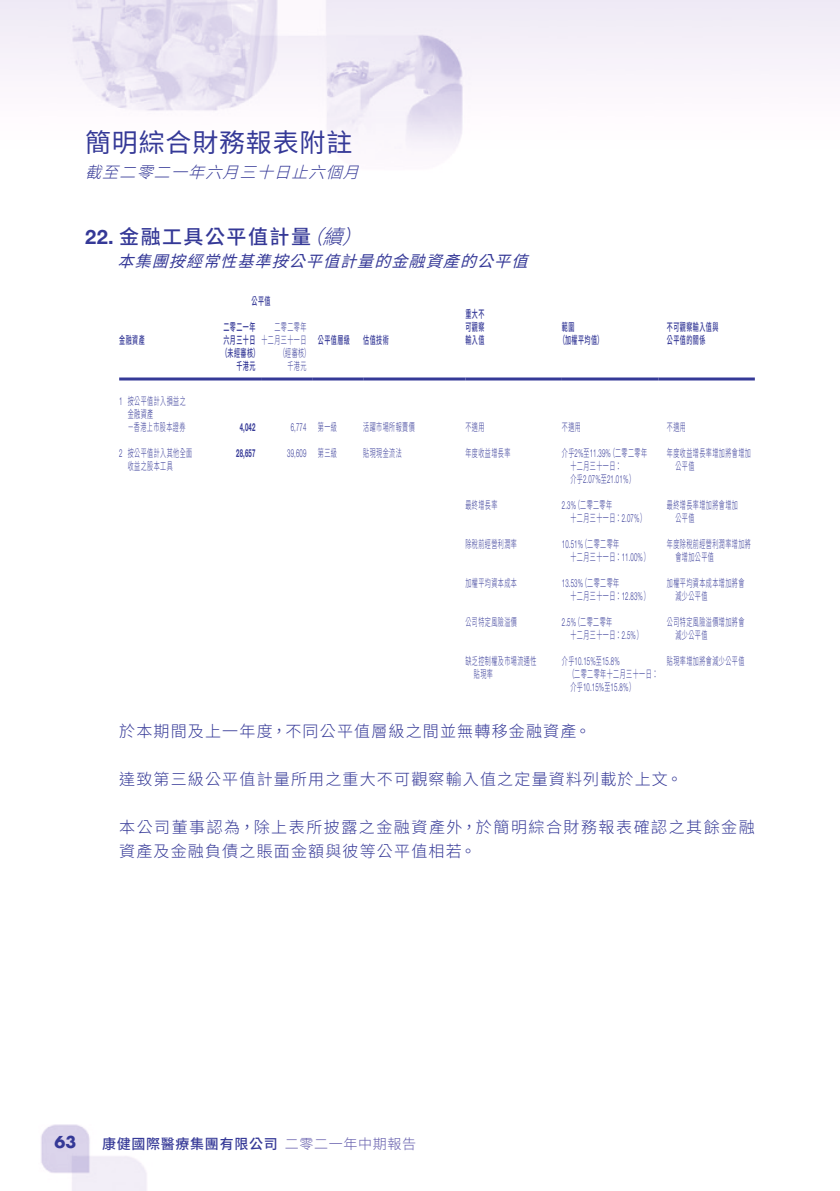
<style>
.page{position:relative;width:840px;height:1191px;background:#fff}
.page>*{position:absolute;margin:0;border:0;box-sizing:border-box;transform-origin:0 0}
.t1{font:26px "Source Han Sans TC";letter-spacing:.03em;color:#353997}
.Heading_1{font:500 20px "Source Han Sans TC";letter-spacing:.075em;color:#353997}
.Heading_1-2{font:italic 300 20px "Source Han Sans TC";color:#353997}
.Body_Text{font:300 16px "Source Han Sans TC";letter-spacing:.075em;color:#353997}
.Body_Text-2{font:300 16px/24px "Source Han Sans TC";letter-spacing:.095em;color:#353997}
.Heading_2{font:italic 16px "Source Han Sans TC";color:#353997}
.t2{font:italic 300 16px "Source Han Sans TC";color:#353997}
.t3{font:700 16px "Futura";color:#353997}
.t4{font:500 14px "Source Han Sans TC";letter-spacing:.05em;color:#353997}
.t5{font:300 14px "Source Han Sans TC";letter-spacing:.05em;color:#645dac}
.Body_Text-3{font:300 11px/13px "Source Han Sans TC";letter-spacing:.075em;color:#353997;scale:.55 1}
.Body_Text-4{font:300 11px/13px "Helvetica Neue LT Std";letter-spacing:.025em;color:#353997;scale:.55 1}
.Body_Text-5{font:500 11px "Source Han Sans TC";letter-spacing:.075em;color:#353997;scale:.55 1}
.Body_Text-6{font:700 11px "Helvetica Neue LT Std";letter-spacing:.025em;color:#353997;scale:.55 1}
.s1{font-family:"Helvetica Neue LT Std";font-weight:700}
.s2{font-family:"Source Han Sans TC"}
.s3{font-family:"Helvetica Neue LT Std"}
</style>
<div class="page">
<img style="left:0;top:0;width:839px;height:1191px">
<hr style="left:119px;top:377px;width:91px;height:3px;background:#353997">
<hr style="left:210px;top:377px;width:51px;height:3px;background:#353997">
<hr style="left:261px;top:377px;width:51px;height:3px;background:#353997">
<hr style="left:312px;top:377px;width:51px;height:3px;background:#353997">
<hr style="left:363px;top:377px;width:102px;height:3px;background:#353997">
<hr style="left:465px;top:377px;width:96px;height:3px;background:#353997">
<hr style="left:561px;top:377px;width:97px;height:3px;background:#353997">
<hr style="left:658px;top:377px;width:96px;height:3px;background:#353997">
<h1 class="t1" style="left:85px;top:128px;width:269px">簡明綜合財務報表附註</h1>
<h3 class="t2" style="left:85px;top:163px;width:287px">截至二零二一年六月三十日止六個月</h3>
<p class="Heading_1-2" style="left:302px;top:226px;width:76px">（(</p>
<p class="Heading_1" style="left:85px;top:226px;width:227px"><span class="s1">22.</span> 金融工具公平值計量</p>
<p class="Heading_2" style="left:117px;top:252px;width:423px">本集團按經常性基準按公平值計量的金融資產的公平值</p>
<p class="Body_Text-5" style="left:251px;top:295px;width:36px">公平值</p>
<p class="Body_Text-5" style="left:119px;top:334px;width:48px">金融資產</p>
<p class="Heading_1-2" style="left:322px;top:226px;width:37px">續</p>
<p class="Body_Text-5" style="left:465px;top:308px;width:36px">重大不</p>
<p class="Body_Text-5" style="left:465px;top:321px;width:36px">可觀察</p>
<p class="Body_Text-5" style="left:465px;top:334px;width:36px">輸入值</p>
<p class="Body_Text-5" style="left:223px;top:321px;width:60px">二零二一年</p>
<p class="Body_Text-5" style="left:223px;top:334px;width:60px">六月三十日</p>
<p class="Body_Text-3" style="left:274px;top:321px;width:60px">二零二零年</p>
<p class="Body_Text-5" style="left:317px;top:334px;width:60px">公平值層級</p>
<p class="Body_Text-5" style="left:363px;top:334px;width:48px">估值技術</p>
<p class="Body_Text-3" style="left:261px;top:334px;width:83px">十二月三十一日</p>
<p class="Body_Text-3" style="left:128px;top:395px;width:107px">按公平值計入損益之</p>
<p class="Body_Text-4" style="left:119px;top:394px;width:8px">1</p>
<p class="Body_Text-3" style="left:128px;top:408px;width:48px">金融資產</p>
<p class="Body_Text-3" style="left:128px;top:421px;width:106px">－香港上市股本證券</p>
<p class="Body_Text-3" style="left:128px;top:447px;width:119px">按公平值計入其他全面</p>
<p class="Body_Text-4" style="left:119px;top:446px;width:8px">2</p>
<p class="Body_Text-3" style="left:128px;top:460px;width:83px">收益之股本工具</p>
<p class="Body_Text-5" style="left:221px;top:347px;width:70px">（未經審核）</p>
<p class="Body_Text-3" style="left:279px;top:347px;width:58px">（經審核(</p>
<p class="Body_Text-5" style="left:236px;top:360px;width:36px">千港元</p>
<p class="Body_Text-3" style="left:287px;top:360px;width:36px">千港元</p>
<p class="Body_Text-6" style="left:239px;top:420px;width:30px">4,042</p>
<p class="Body_Text-4" style="left:290px;top:420px;width:30px">6,774</p>
<p class="Body_Text-3" style="left:317px;top:421px;width:36px">第一級</p>
<p class="Body_Text-3" style="left:363px;top:421px;width:95px">活躍市場所報賣價</p>
<p class="Body_Text-6" style="left:236px;top:446px;width:36px">28,657</p>
<p class="Body_Text-4" style="left:287px;top:446px;width:36px">39,609</p>
<p class="Body_Text-3" style="left:317px;top:447px;width:36px">第三級</p>
<p class="Body_Text-3" style="left:363px;top:447px;width:72px">貼現現金流法</p>
<p class="Body_Text-3" style="left:465px;top:421px;width:36px">不適用</p>
<p class="Body_Text-3" style="left:465px;top:447px;width:83px">年度收益增長率</p>
<p class="Body_Text-3" style="left:465px;top:499px;width:60px">最終增長率</p>
<p class="Body_Text-3" style="left:465px;top:538px;width:95px">除稅前經營利潤率</p>
<p class="Body_Text-3" style="left:465px;top:577px;width:95px">加權平均資本成本</p>
<p class="Body_Text-3" style="left:465px;top:616px;width:95px">公司特定風險溢價</p>
<p class="Body_Text-5" style="left:561px;top:321px;width:24px">範圍</p>
<p class="Body_Text-5" style="left:558px;top:334px;width:81px">（加權平均值(</p>
<p class="Body_Text-5" style="left:666px;top:321px;width:95px">不可觀察輸入值與</p>
<p class="Body_Text-5" style="left:666px;top:334px;width:72px">公平值的關係</p>
<p class="Body_Text-3" style="left:561px;top:421px;width:36px">不適用</p>
<p class="Body_Text-3" style="left:608px;top:447px;width:71px">（二零二零年</p>
<p class="Body_Text-4" style="left:561px;top:446px;width:91px"><span class="s2">介乎</span>2%<span class="s2">至</span>11.39%</p>
<p class="Body_Text-3" style="left:570px;top:460px;width:119px">十二月三十一日：<br>介乎<span class="s3">2.07%</span>至<span class="s3">21.01%</span>(</p>
<p class="Body_Text-3" style="left:574px;top:499px;width:71px">（二零二零年</p>
<p class="Body_Text-4" style="left:561px;top:498px;width:27px">2.3%</p>
<p class="Body_Text-3" style="left:570px;top:512px;width:139px">十二月三十一日：<span class="s3">2.07%</span>(</p>
<p class="Body_Text-3" style="left:581px;top:538px;width:71px">（二零二零年</p>
<p class="Body_Text-4" style="left:561px;top:537px;width:40px">10.51%</p>
<p class="Body_Text-3" style="left:570px;top:551px;width:146px">十二月三十一日：<span class="s3">11.00%</span>(</p>
<p class="Body_Text-3" style="left:581px;top:577px;width:71px">（二零二零年</p>
<p class="Body_Text-4" style="left:561px;top:576px;width:40px">13.53%</p>
<p class="Body_Text-3" style="left:570px;top:590px;width:146px">十二月三十一日：<span class="s3">12.83%</span>(</p>
<p class="Body_Text-3" style="left:574px;top:616px;width:71px">（二零二零年</p>
<p class="Body_Text-4" style="left:561px;top:615px;width:27px">2.5%</p>
<p class="Body_Text-3" style="left:570px;top:629px;width:133px">十二月三十一日：<span class="s3">2.5%</span>(</p>
<p class="Body_Text-3" style="left:666px;top:421px;width:36px">不適用</p>
<p class="Body_Text-3" style="left:675px;top:447px;width:139px;text-indent:-9px">年度收益增長率增加將會增加公平值</p>
<p class="Body_Text-3" style="left:675px;top:499px;width:115px;text-indent:-9px">最終增長率增加將會增加公平值</p>
<p class="Body_Text-3" style="left:675px;top:538px;width:139px;text-indent:-9px">年度除稅前經營利潤率增加將會增加公平值</p>
<p class="Body_Text-3" style="left:675px;top:577px;width:127px;text-indent:-9px">加權平均資本成本增加將會減少公平值</p>
<p class="Body_Text-3" style="left:675px;top:616px;width:127px;text-indent:-9px">公司特定風險溢價增加將會減少公平值</p>
<p class="Body_Text-3" style="left:473px;top:655px;width:115px;text-indent:-9px">缺乏控制權及市場流通性貼現率</p>
<p class="Body_Text-4" style="left:568px;top:654px;width:164px;text-indent:-6px"><span class="s2">介乎</span>10.15%<span class="s2">至</span>15.8%<br><span class="s2">（二零二零年十二月三十一日：介乎</span>10.15%<span class="s2">至</span>15.8%<span class="s2">(</span></p>
<p class="Body_Text-3" style="left:666px;top:655px;width:142px">貼現率增加將會減少公平值</p>
<p class="Body_Text" style="left:119px;top:722px;width:473px">於本期間及上一年度，不同公平值層級之間並無轉移金融資產。</p>
<p class="Body_Text" style="left:119px;top:770px;width:564px">達致第三級公平值計量所用之重大不可觀察輸入值之定量資料列載於上文。</p>
<p class="Body_Text-2" style="left:119px;top:815px;width:636px">本公司董事認為，除上表所披露之金融資產外，於簡明綜合財務報表確認之其餘金融資產及金融負債之賬面金額與彼等公平值相若。</p>
<h3 class="t3" style="left:55px;top:1130px;width:23px">63</h3>
<p class="t4" style="left:102px;top:1135px;width:177px">康健國際醫療集團有限公司</p>
<p class="t5" style="left:284px;top:1135px;width:133px">二零二一年中期報告</p>
</div>
